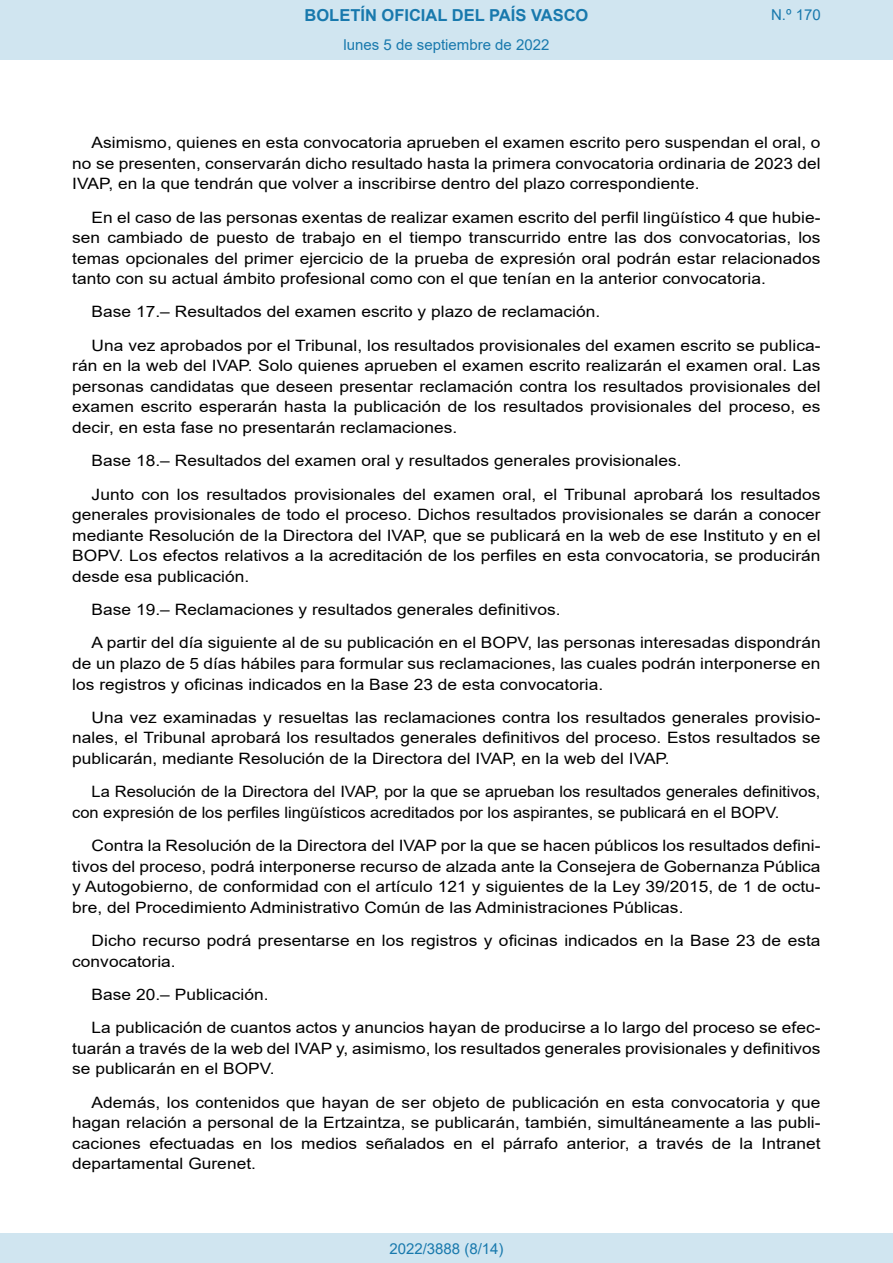
<style>
.page{position:relative;width:893px;height:1263px;background:#fff}
.page>*{position:absolute;margin:0;border:0;box-sizing:border-box;transform-origin:0 0}
.t1{font:700 16.5px "Arial";color:#1879ad}
.BOPVDetalle{font:15.6px/20.5px "Arial";color:#000;text-align:justify;scale:1.11 1}
.BOPVDetalle-2{font:15.6px/20.5px "Arial";color:#000;scale:1.05 1}
.Paginacion_Centro{font:15px "Arial";color:#1879ad}
</style>
<div class="page">
<div style="left:0;top:0;width:893px;height:60px;background:#d0e5f0"></div>
<div style="left:0;top:1233px;width:893px;height:30px;background:#d0e5f0"></div>
<p class="t1" style="left:305px;top:3px;width:285px">BOLETÍN OFICIAL DEL PAÍS VASCO</p>
<p class="Paginacion_Centro" style="left:343px;top:35px;width:207px">lunes 5 de septiembre de 2022</p>
<p class="Paginacion_Centro" style="left:771px;top:5px;width:51px">N.º 170</p>
<p class="BOPVDetalle" style="left:72px;top:132px;width:676px;text-indent:19px">Asimismo, quienes en esta convocatoria aprueben el examen escrito pero suspendan el oral, o no se presenten, conservarán dicho resultado hasta la primera convocatoria ordinaria de 2023 del IVAP, en la que tendrán que volver a inscribirse dentro del plazo correspondiente.</p>
<p class="BOPVDetalle" style="left:72px;top:207px;width:676px;text-indent:19px">En el caso de las personas exentas de realizar examen escrito del perfil lingüístico 4 que hubie&shy;sen cambiado de puesto de trabajo en el tiempo transcurrido entre las dos convocatorias, los temas opcionales del primer ejercicio de la prueba de expresión oral podrán estar relacionados tanto con su actual ámbito profesional como con el que tenían en la anterior convocatoria.</p>
<p class="BOPVDetalle" style="left:92px;top:302px;width:460px">Base 17.– Resultados del examen escrito y plazo de reclamación.</p>
<p class="BOPVDetalle" style="left:72px;top:335px;width:676px;text-indent:19px">Una vez aprobados por el Tribunal, los resultados provisionales del examen escrito se publica&shy;rán en la web del IVAP. Solo quienes aprueben el examen escrito realizarán el examen oral. Las personas candidatas que deseen presentar reclamación contra los resultados provisionales del examen escrito esperarán hasta la publicación de los resultados provisionales del proceso, es decir, en esta fase no presentarán reclamaciones.</p>
<p class="BOPVDetalle" style="left:92px;top:450px;width:533px">Base 18.– Resultados del examen oral y resultados generales provisionales.</p>
<p class="BOPVDetalle" style="left:72px;top:484px;width:676px;text-indent:19px">Junto con los resultados provisionales del examen oral, el Tribunal aprobará los resultados generales provisionales de todo el proceso. Dichos resultados provisionales se darán a conocer mediante Resolución de la Directora del IVAP, que se publicará en la web de ese Instituto y en el BOPV. Los efectos relativos a la acreditación de los perfiles en esta convocatoria, se producirán desde esa publicación.</p>
<p class="BOPVDetalle" style="left:92px;top:599px;width:424px">Base 19.– Reclamaciones y resultados generales definitivos.</p>
<p class="BOPVDetalle" style="left:72px;top:633px;width:676px;text-indent:19px">A partir del día siguiente al de su publicación en el BOPV, las personas interesadas dispondrán de un plazo de 5 días hábiles para formular sus reclamaciones, las cuales podrán interponerse en los registros y oficinas indicados en la Base 23 de esta convocatoria.</p>
<p class="BOPVDetalle" style="left:72px;top:707px;width:676px;text-indent:19px">Una vez examinadas y resueltas las reclamaciones contra los resultados generales provisio&shy;nales, el Tribunal aprobará los resultados generales definitivos del proceso. Estos resultados se publicarán, mediante Resolución de la Directora del IVAP, en la web del IVAP.</p>
<p class="BOPVDetalle-2" style="left:72px;top:781px;width:714px;text-indent:19px">La Resolución de la Directora del IVAP, por la que se aprueban los resultados generales definitivos, con expresión de los perfiles lingüísticos acreditados por los aspirantes, se publicará en el BOPV.</p>
<p class="BOPVDetalle" style="left:72px;top:835px;width:676px;text-indent:19px">Contra la Resolución de la Directora del IVAP por la que se hacen públicos los resultados defini&shy;tivos del proceso, podrá interponerse recurso de alzada ante la Consejera de Gobernanza Pública y Autogobierno, de conformidad con el artículo 121 y siguientes de la Ley 39/2015, de 1 de octu&shy;bre, del Procedimiento Administrativo Común de las Administraciones Públicas.</p>
<p class="BOPVDetalle" style="left:72px;top:930px;width:676px;text-indent:19px">Dicho recurso podrá presentarse en los registros y oficinas indicados en la Base 23 de esta convocatoria.</p>
<p class="BOPVDetalle" style="left:92px;top:984px;width:161px">Base 20.– Publicación.</p>
<p class="BOPVDetalle" style="left:72px;top:1017px;width:676px;text-indent:19px">La publicación de cuantos actos y anuncios hayan de producirse a lo largo del proceso se efec&shy;tuarán a través de la web del IVAP y, asimismo, los resultados generales provisionales y definitivos se publicarán en el BOPV.</p>
<p class="BOPVDetalle" style="left:72px;top:1092px;width:676px;text-indent:19px">Además, los contenidos que hayan de ser objeto de publicación en esta convocatoria y que hagan relación a personal de la Ertzaintza, se publicarán, también, simultáneamente a las publi&shy;caciones efectuadas en los medios señalados en el párrafo anterior, a través de la Intranet departamental Gurenet.</p>
<p class="Paginacion_Centro" style="left:389px;top:1238px;width:116px">2022/3888 (8/14)</p>
</div>
